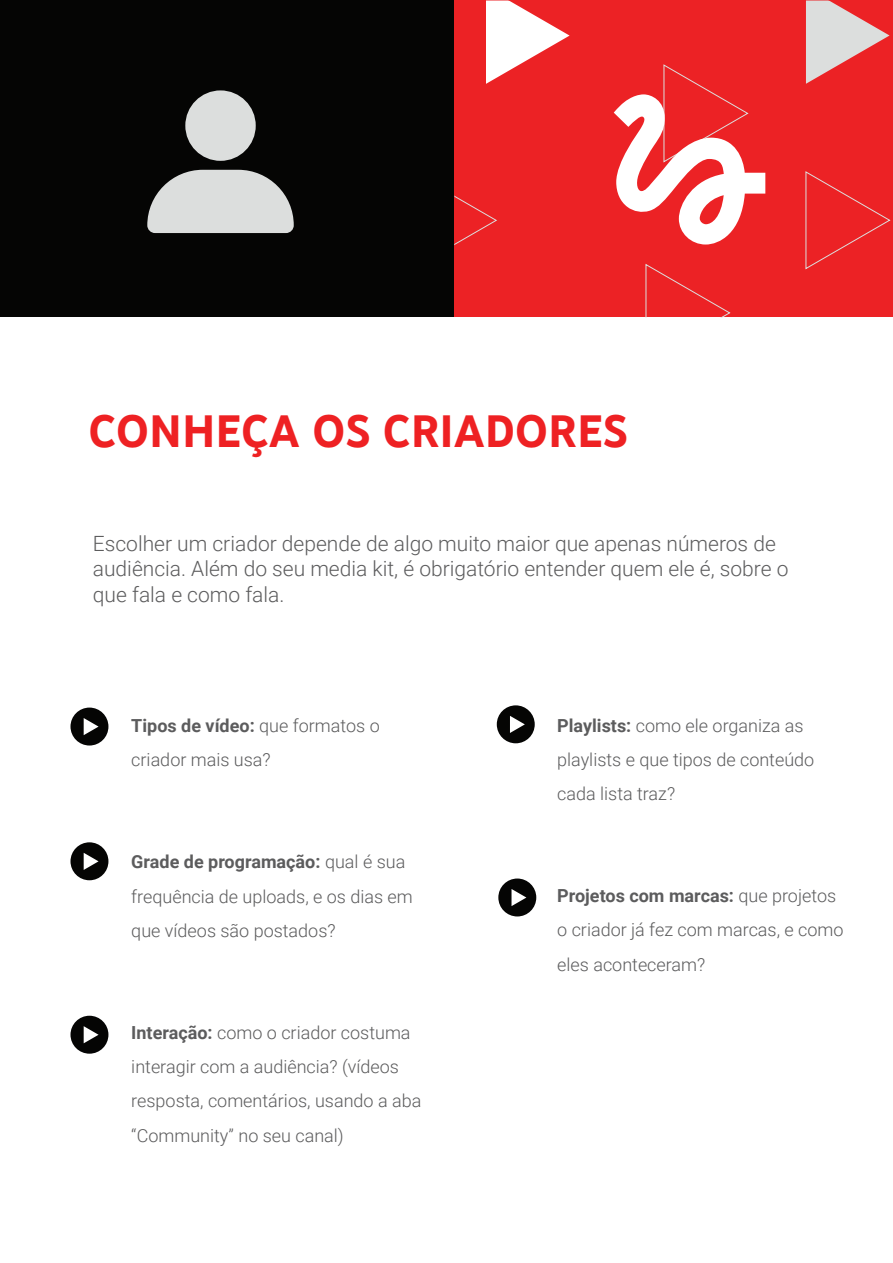
<style>
.page{position:relative;width:893px;height:1263px;background:#fff}
.page>*{position:absolute;margin:0;border:0;box-sizing:border-box;transform-origin:0 0}
.t1{font:700 46.5px "You Tube Sans";color:#ee2123}
.t2{font:300 21px/25.2px "Roboto";color:#5c5c5d}
.t3{font:300 18px/34.2px "Roboto";color:#5c5c5d}
.s1{font-weight:700}
</style>
<div class="page">
<div style="left:437px;top:0;width:456px;height:317px;background:#ec2225"></div>
<div style="left:70px;top:707px;width:38px;height:38px;background:#050504;border-radius:50%"></div>
<svg style="left:84px;top:718px;width:15px;height:17px"></svg>
<div style="left:70px;top:842px;width:38px;height:38px;background:#050504;border-radius:50%"></div>
<svg style="left:84px;top:853px;width:15px;height:17px"></svg>
<div style="left:70px;top:1016px;width:38px;height:38px;background:#050504;border-radius:50%"></div>
<svg style="left:84px;top:1026px;width:15px;height:17px"></svg>
<div style="left:497px;top:705px;width:38px;height:38px;background:#050504;border-radius:50%"></div>
<svg style="left:510px;top:716px;width:15px;height:17px"></svg>
<div style="left:498px;top:878px;width:38px;height:38px;background:#050504;border-radius:50%"></div>
<svg style="left:511px;top:889px;width:15px;height:17px"></svg>
<div style="left:0;top:0;width:453px;height:316px;background:#050504"></div>
<svg style="left:486px;top:0;width:84px;height:84px"></svg>
<svg style="left:454px;top:195px;width:43px;height:50px"></svg>
<svg style="left:645px;top:263px;width:86px;height:55px"></svg>
<svg style="left:806px;top:0;width:83px;height:84px"></svg>
<svg style="left:805px;top:171px;width:86px;height:99px"></svg>
<svg style="left:614px;top:64px;width:151px;height:181px"></svg>
<svg style="left:147px;top:170px;width:147px;height:63px;background:#bcbebd"></svg>
<div style="left:185px;top:90px;width:71px;height:71px;background:#dcdedd;border-radius:50%"></div>
<h1 class="t1" style="left:88px;top:393px;width:541px">CONHEÇA OS CRIADORES</h1>
<p class="t2" style="left:93px;top:530px;width:697px">Escolher um criador depende de algo muito maior que apenas números de audiência. Além do seu media kit, é obrigatório entender quem ele é, sobre o que fala e como fala.</p>
<p class="t3" style="left:131px;top:708px;width:250px"><span class="s1">Tipos de vídeo:</span> que formatos o criador mais usa?</p>
<p class="t3" style="left:131px;top:844px;width:283px"><span class="s1">Grade de programação:</span> qual é sua frequência de uploads, e os dias em que vídeos são postados?</p>
<p class="t3" style="left:131px;top:1015px;width:291px"><span class="s1">Interação:</span> como o criador costuma interagir com a audiência? (vídeos resposta, comentários, usando a aba “Community” no seu canal)</p>
<p class="t3" style="left:557px;top:707px;width:259px"><span class="s1">Playlists:</span> como ele organiza as playlists e que tipos de conteúdo cada lista traz?</p>
<p class="t3" style="left:557px;top:878px;width:288px"><span class="s1">Projetos com marcas:</span> que projetos o criador já fez com marcas, e como eles aconteceram?</p>
</div>
